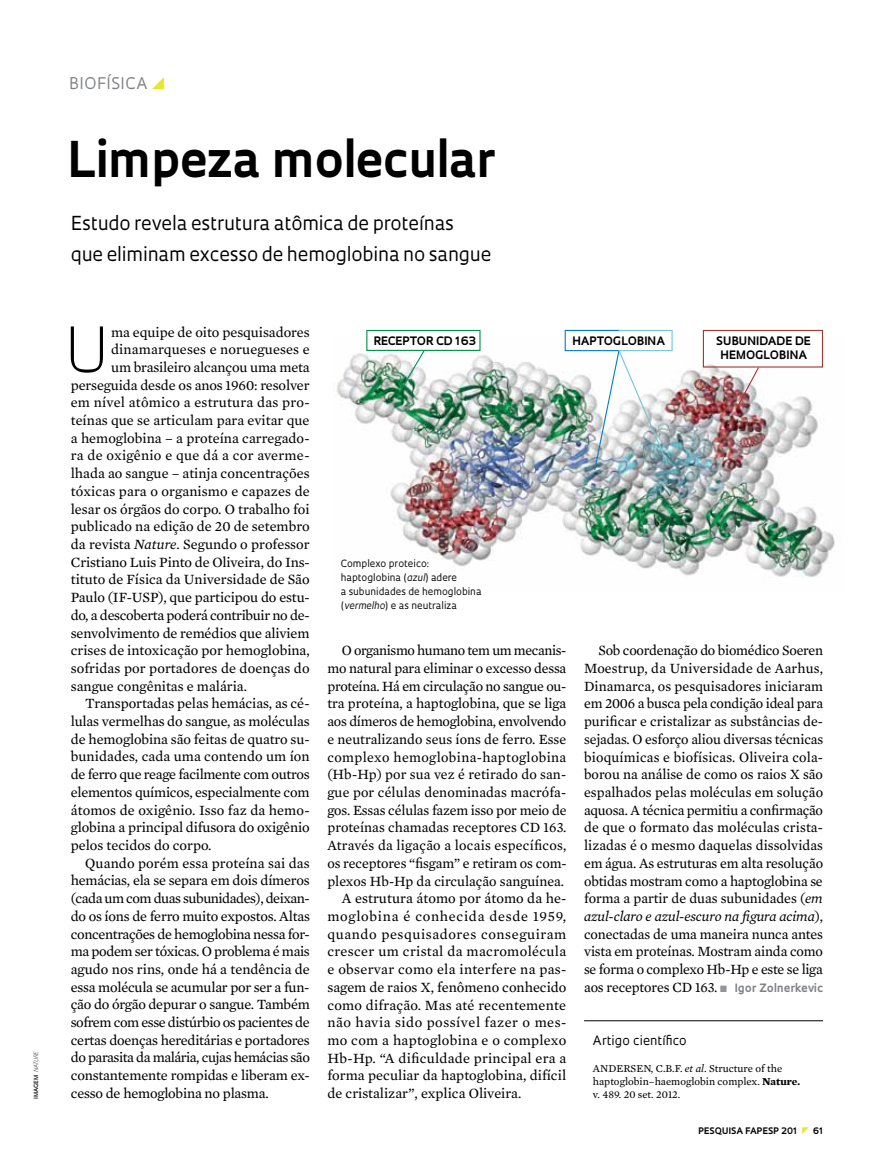
<style>
.page{position:relative;width:885px;height:1169px;background:#fff}
.page>*{position:absolute;margin:0;border:0;box-sizing:border-box;transform-origin:0 0}
.t1{font:300 60.45px "Oculum";color:#000}
.t2{font:700 48px "Oculum";letter-spacing:-.01em;color:#000}
.t3{font:18.75px/30.9px "Oculum";letter-spacing:-.01em;color:#000}
.t4{font:15.6px "Oculum";letter-spacing:.035em;color:#808285}
.t5{font:14.4px/17.7px "Mercury Text G2";color:#000;text-align:justify}
.t6{font:14.4px "Mercury Text G2";letter-spacing:-.025em;color:#000}
.t7{font:14.4px "Mercury Text G2";letter-spacing:-.03em;color:#000}
.t8{font:14.4px "Mercury Text G2";letter-spacing:-.02em;color:#000}
.t9{font:14.4px "Mercury Text G2";letter-spacing:.025em;color:#000}
.t10{font:14.4px "Mercury Text G2";letter-spacing:.02em;color:#000}
.t11{font:14.4px "Mercury Text G2";letter-spacing:-.035em;color:#000}
.t12{font:14.4px "Mercury Text G2";letter-spacing:.04em;color:#000}
.t13{font:14.4px "Mercury Text G2";letter-spacing:.035em;color:#000}
.t14{font:14.4px "Mercury Text G2";letter-spacing:.05em;color:#000}
.t15{font:12.6px "Oculum";color:#000}
.t16{font:700 11.4px/14.2px "Oculum";letter-spacing:.01em;color:#000;text-align:center}
.t17{font:10.8px/13.2px "Mercury Text G2";color:#000}
.t18{font:9.75px/14.1px "Oculum";color:#000}
.t19{font:700 8.7px "Oculum";letter-spacing:.015em;color:#000}
.t20{font:600 5.7px "Oculum";letter-spacing:.015em;color:#000}
.s1{font-weight:300;font-style:italic}
.s2{font-style:italic}
.s3{color:#939598}
.s4{font-family:"Oculum";font-weight:700;font-size:11.25px;color:#808285}
.s5{font-weight:700}
</style>
<div class="page">
<img style="left:337px;top:337px;width:498px;height:241px">
<hr style="left:584px;top:1020px;width:239px;height:1px;background:#000">
<svg style="left:736px;top:367px;width:24px;height:40px"></svg>
<img style="left:564px;top:329px;width:109px;height:142px">
<div style="left:703px;top:330px;width:120px;height:37px;border:1px solid #a33637"></div>
<div style="left:366px;top:330px;width:115px;height:21px;border:1px solid #009150"></div>
<svg style="left:398px;top:349px;width:28px;height:44px"></svg>
<p class="t20" style="left:32px;top:1098px;width:49px;rotate:-90deg">imagem <span class="s1">nature</span></p>
<p class="t4" style="left:69px;top:73px;width:80px">Biofísica</p>
<h2 class="t2" style="left:67px;top:127px;width:430px">LIMPEZA MOLECULAR</h2>
<h3 class="t3" style="left:71px;top:207px;width:422px">Estudo revela estrutura atômica de proteínas<br>que eliminam excesso de hemoglobina no sangue</h3>
<h1 class="t1" style="left:65px;top:308px;width:46px">U</h1>
<p class="t5" style="left:111px;top:322px;width:200px">ma equipe de oito pesquisadores</p>
<p class="t5" style="left:111px;top:340px;width:200px">dinamarqueses e noruegueses e</p>
<p class="t5" style="left:111px;top:357px;width:200px">um brasileiro alcançou uma meta</p>
<p class="t5" style="left:71px;top:375px;width:240px">perseguida desde os anos 1960: resolver</p>
<p class="t5" style="left:71px;top:393px;width:240px">em nível atômico a estrutura das pro-</p>
<p class="t5" style="left:71px;top:410px;width:240px">teínas que se articulam para evitar que</p>
<p class="t5" style="left:71px;top:428px;width:240px">a hemoglobina – a proteína carregado-</p>
<p class="t5" style="left:71px;top:446px;width:240px">ra de oxigênio e que dá a cor averme-</p>
<p class="t5" style="left:71px;top:464px;width:240px">lhada ao sangue – atinja concentrações</p>
<p class="t5" style="left:71px;top:481px;width:241px">tóxicas para o organismo e capazes de</p>
<p class="t5" style="left:71px;top:499px;width:240px">lesar os órgãos do corpo. O trabalho foi</p>
<p class="t5" style="left:71px;top:517px;width:240px">publicado na edição de 20 de setembro</p>
<p class="t5" style="left:71px;top:534px;width:240px">da revista <span class="s2">Nature</span>. Segundo o professor</p>
<p class="t5" style="left:71px;top:552px;width:241px">Cristiano Luis Pinto de Oliveira, do Ins-</p>
<p class="t5" style="left:71px;top:570px;width:240px">tituto de Física da Universidade de São</p>
<p class="t5" style="left:71px;top:587px;width:241px">Paulo (IF-USP), que participou do estu-</p>
<p class="t6" style="left:71px;top:604px;width:240px">do, a descoberta poderá contribuir no de-</p>
<p class="t5" style="left:71px;top:623px;width:240px">senvolvimento de remédios que aliviem</p>
<p class="t5" style="left:71px;top:641px;width:241px">crises de intoxicação por hemoglobina,</p>
<p class="t5" style="left:71px;top:658px;width:240px">sofridas por portadores de doenças do</p>
<p class="t5" style="left:71px;top:676px;width:178px">sangue congênitas e malária.</p>
<p class="t5" style="left:85px;top:694px;width:226px">Transportadas pelas hemácias, as cé-</p>
<p class="t5" style="left:71px;top:711px;width:240px">lulas vermelhas do sangue, as moléculas</p>
<p class="t5" style="left:71px;top:729px;width:240px">de hemoglobina são feitas de quatro su-</p>
<p class="t5" style="left:71px;top:747px;width:240px">bunidades, cada uma contendo um íon</p>
<p class="t6" style="left:71px;top:764px;width:240px">de ferro que reage facilmente com outros</p>
<p class="t5" style="left:71px;top:782px;width:240px">elementos químicos, especialmente com</p>
<p class="t5" style="left:71px;top:800px;width:240px">átomos de oxigênio. Isso faz da hemo-</p>
<p class="t5" style="left:71px;top:818px;width:240px">globina a principal difusora do oxigênio</p>
<p class="t5" style="left:71px;top:835px;width:142px">pelos tecidos do corpo.</p>
<p class="t5" style="left:85px;top:853px;width:226px">Quando porém essa proteína sai das</p>
<p class="t5" style="left:71px;top:871px;width:240px">hemácias, ela se separa em dois dímeros</p>
<p class="t11" style="left:71px;top:888px;width:240px">(cada um com duas subunidades), deixan-</p>
<p class="t5" style="left:71px;top:906px;width:241px">do os íons de ferro muito expostos. Altas</p>
<p class="t6" style="left:71px;top:923px;width:240px">concentrações de hemoglobina nessa for-</p>
<p class="t6" style="left:71px;top:941px;width:241px">ma podem ser tóxicas. O problema é mais</p>
<p class="t5" style="left:71px;top:959px;width:241px">agudo nos rins, onde há a tendência de</p>
<p class="t5" style="left:71px;top:977px;width:240px">essa molécula se acumular por ser a fun-</p>
<p class="t5" style="left:71px;top:995px;width:241px">ção do órgão depurar o sangue. Também</p>
<p class="t7" style="left:71px;top:1011px;width:240px">sofrem com esse distúrbio os pacientes de</p>
<p class="t5" style="left:71px;top:1030px;width:241px">certas doenças hereditárias e portadores</p>
<p class="t7" style="left:71px;top:1047px;width:241px">do parasita da malária, cujas hemácias são</p>
<p class="t5" style="left:71px;top:1065px;width:240px">constantemente rompidas e liberam ex-</p>
<p class="t5" style="left:71px;top:1083px;width:200px">cesso de hemoglobina no plasma.</p>
<p class="t16" style="left:373px;top:333px;width:104px">RECEPTOR CD 163</p>
<p class="t16" style="left:572px;top:333px;width:92px">HAPTOGLOBINA</p>
<p class="t16" style="left:716px;top:333px;width:95px">SU BU NIDADE DE<br>HEMOGLOBINA</p>
<p class="t18" style="left:341px;top:556px;width:142px">Complexo proteico: haptoglobina (<span class="s2">azul</span>) adere<br>a subunidades de hemoglobina (<span class="s2">vermelho</span>) e as neutraliza</p>
<p class="t6" style="left:342px;top:640px;width:226px">O organismo humano tem um mecanis-</p>
<p class="t5" style="left:327px;top:658px;width:240px">mo natural para eliminar o excesso dessa</p>
<p class="t8" style="left:327px;top:675px;width:240px">proteína. Há em circulação no sangue ou-</p>
<p class="t5" style="left:327px;top:694px;width:240px">tra proteína, a haptoglobina, que se liga</p>
<p class="t8" style="left:327px;top:711px;width:240px">aos dímeros de hemoglobina, envolvendo</p>
<p class="t5" style="left:327px;top:729px;width:240px">e neutralizando seus íons de ferro. Esse</p>
<p class="t9" style="left:327px;top:746px;width:240px">complexo hemoglobina-haptoglobina</p>
<p class="t5" style="left:327px;top:765px;width:240px">(Hb-Hp) por sua vez é retirado do san-</p>
<p class="t5" style="left:327px;top:782px;width:240px">gue por células denominadas macrófa-</p>
<p class="t5" style="left:327px;top:800px;width:241px">gos. Essas células fazem isso por meio de</p>
<p class="t5" style="left:327px;top:818px;width:241px">proteínas chamadas receptores CD 163.</p>
<p class="t5" style="left:327px;top:835px;width:240px">Através da ligação a locais específicos,</p>
<p class="t5" style="left:327px;top:853px;width:241px">os receptores “fisgam” e retiram os com-</p>
<p class="t5" style="left:327px;top:871px;width:238px">plexos Hb-Hp da circulação sanguínea.</p>
<p class="t5" style="left:342px;top:889px;width:226px">A estrutura átomo por átomo da he-</p>
<p class="t14" style="left:327px;top:905px;width:240px">moglobina é conhecida desde 1959,</p>
<p class="t12" style="left:327px;top:923px;width:240px">quando pesquisadores conseguiram</p>
<p class="t9" style="left:327px;top:941px;width:240px">crescer um cristal da macromolécula</p>
<p class="t10" style="left:327px;top:959px;width:239px">e observar como ela interfere na pas-</p>
<p class="t5" style="left:327px;top:977px;width:241px">sagem de raios X, fenômeno conhecido</p>
<p class="t5" style="left:327px;top:995px;width:240px">como difração. Mas até recentemente</p>
<p class="t13" style="left:327px;top:1012px;width:241px">não havia sido possível fazer o mes-</p>
<p class="t10" style="left:327px;top:1029px;width:240px">mo com a haptoglobina e o complexo</p>
<p class="t5" style="left:327px;top:1048px;width:240px">Hb-Hp. “A dificuldade principal era a</p>
<p class="t5" style="left:327px;top:1066px;width:240px">forma peculiar da haptoglobina, difícil</p>
<p class="t5" style="left:327px;top:1083px;width:195px">de cristalizar”, explica Oliveira.</p>
<p class="t5" style="left:584px;top:641px;width:241px;text-indent:14px">Sob coordenação do biomédico Soeren Moestrup, da Universidade de Aarhus, Dinamarca, os pesquisadores iniciaram em 2006 a busca pela condição ideal para purificar e cristalizar as substâncias de&shy;sejadas. O esforço aliou diversas técnicas bioquímicas e biofísicas. Oliveira cola&shy;borou na análise de como os raios X são espalhados pelas moléculas em solução aquosa. A técnica permitiu a confirmação de que o formato das moléculas crista&shy;lizadas é o mesmo daquelas dissolvidas em água. As estruturas em alta resolução obtidas mostram como a haptoglobina se forma a partir de duas subunidades (<span class="s2">em azul-claro e azul-escuro na figura acima</span>), conectadas de uma maneira nunca antes vista em proteínas. Mostram ainda como se forma o complexo Hb-Hp e este se liga aos receptores CD 163. <span class="s3">■</span> <span class="s4">IGOR ZOLNERKEVIC</span></p>
<p class="t15" style="left:593px;top:1032px;width:95px">Artigo científico</p>
<p class="t17" style="left:593px;top:1060px;width:209px">ANDERSEN, C.B.F. <span class="s2">et al</span>. Structure of the haptoglobin–haemoglobin complex. <span class="s5">Nature. </span>v. 489. 20 set. 2012.</p>
<p class="t19" style="left:698px;top:1124px;width:100px">PESQUISA FAPESP 201</p>
<p class="t19" style="left:813px;top:1124px;width:12px">61</p>
</div>
